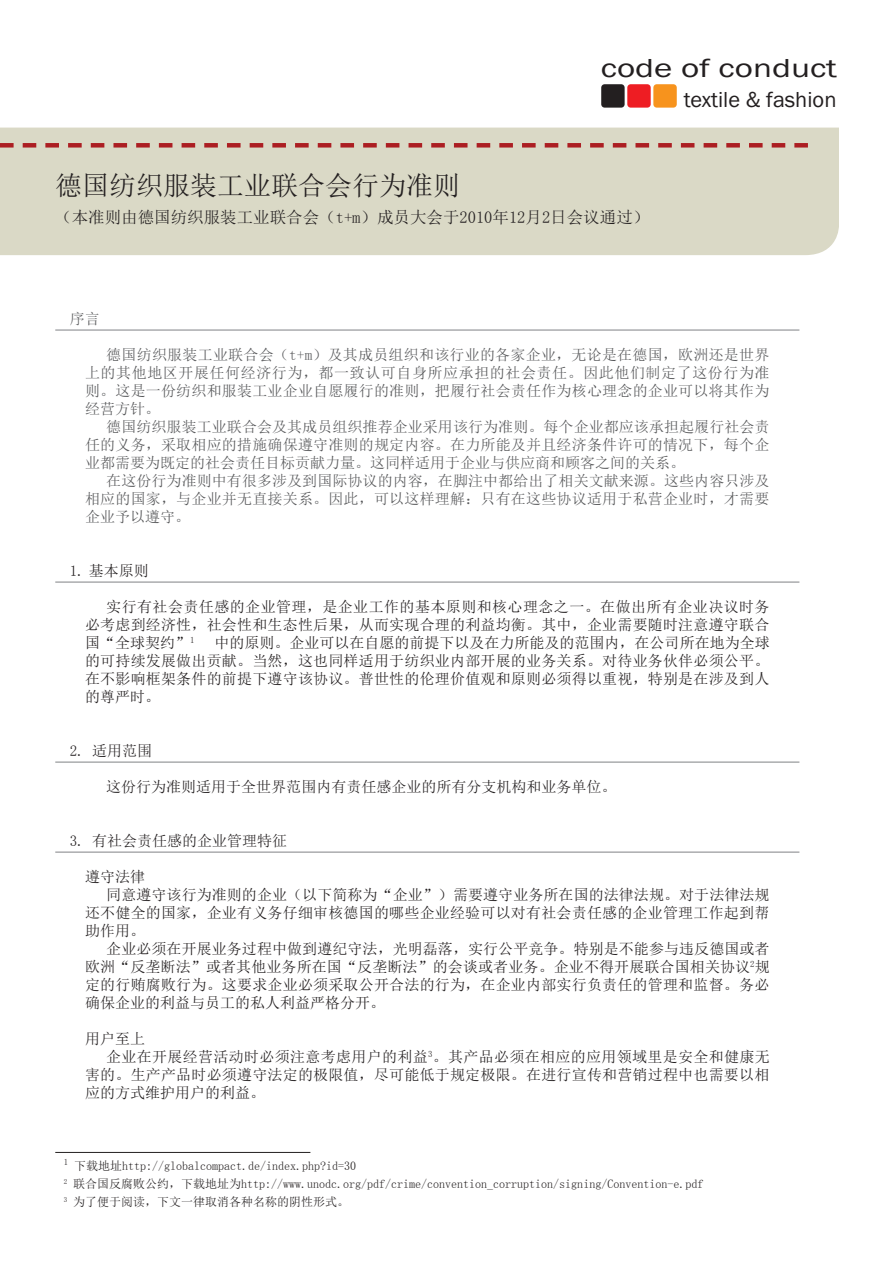
<style>
.page{position:relative;width:893px;height:1263px;background:#fff}
.page>*{position:absolute;margin:0;border:0;box-sizing:border-box;transform-origin:0 0}
.t1{font:27px "Sim Sun";color:#231f20}
.t2{font:27px "Franklin Gothic";color:#231f20;scale:1.3 1}
.t3{font:22.5px "Franklin Gothic";color:#231f20}
.t4{font:16.5px "Sim Sun";color:#231f20}
.t5{font:15px/18px "Sim Sun";letter-spacing:.015em;color:#231f20;text-align:justify}
.t6{font:15px/18px "Sim Sun";letter-spacing:.015em;color:#57585a;text-align:justify}
.t7{font:15px "Sim Sun";color:#231f20}
.t8{font:15px "Sim Sun";color:#57585a}
.t9{font:12px/18px "Sim Sun";color:#231f20}
</style>
<div class="page">
<div style="left:0;top:128px;width:839px;height:127px;background:#dad9c6"></div>
<svg style="left:0;top:143px;width:808px;height:5px;background:#c0726c"></svg>
<div style="left:601px;top:84px;width:24px;height:24px;background:#231f20;border-radius:3px"></div>
<div style="left:653px;top:84px;width:24px;height:24px;background:#f7931d;border-radius:3px"></div>
<div style="left:627px;top:84px;width:24px;height:24px;background:#ee1d23;border-radius:3px"></div>
<hr style="left:55px;top:330px;width:744px;height:1px;background:#808285">
<hr style="left:55px;top:582px;width:744px;height:1px;background:#808285">
<hr style="left:55px;top:762px;width:744px;height:1px;background:#808285">
<hr style="left:55px;top:852px;width:744px;height:1px;background:#808285">
<hr style="left:55px;top:1152px;width:255px;height:1px;background:#231f20">
<h1 class="t2" style="left:601px;top:51px;width:183px">code of conduct</h1>
<h2 class="t3" style="left:684px;top:85px;width:154px">textile &amp; fashion</h2>
<h1 class="t1" style="left:55px;top:171px;width:407px">德国纺织服装工业联合会行为准则</h1>
<p class="t4" style="left:55px;top:209px;width:596px">（本准则由德国纺织服装工业联合会（t+m）成员大会于2010年12月2日会议通过）</p>
<p class="t8" style="left:70px;top:311px;width:31px">序言</p>
<p class="t6" style="left:85px;top:346px;width:686px;text-indent:21px">德国纺织服装工业联合会（t+m）及其成员组织和该行业的各家企业，无论是在德国，欧洲还是世界上的其他地区开展任何经济行为，都一致认可自身所应承担的社会责任。因此他们制定了这份行为准则。这是一份纺织和服装工业企业自愿履行的准则，把履行社会责任作为核心理念的企业可以将其作为经营方针。</p>
<p class="t6" style="left:85px;top:418px;width:686px;text-indent:21px">德国纺织服装工业联合会及其成员组织推荐企业采用该行为准则。每个企业都应该承担起履行社会责任的义务，采取相应的措施确保遵守准则的规定内容。在力所能及并且经济条件许可的情况下，每个企业都需要为既定的社会责任目标贡献力量。这同样适用于企业与供应商和顾客之间的关系。</p>
<p class="t6" style="left:85px;top:472px;width:686px;text-indent:21px">在这份行为准则中有很多涉及到国际协议的内容，在脚注中都给出了相关文献来源。这些内容只涉及相应的国家，与企业并无直接关系。因此，可以这样理解：只有在这些协议适用于私营企业时，才需要企业予以遵守。</p>
<p class="t7" style="left:70px;top:563px;width:81px">1. 基本原则</p>
<p class="t5" style="left:85px;top:598px;width:686px;text-indent:21px">实行有社会责任感的企业管理，是企业工作的基本原则和核心理念之一。在做出所有企业决议时务必考虑到经济性，社会性和生态性后果，从而实现合理的利益均衡。其中，企业需要随时注意遵守联合国“全球契约”<sup>1</sup></p>
<p class="t5" style="left:85px;top:634px;width:686px;text-indent:130px">中的原则。企业可以在自愿的前提下以及在力所能及的范围内，在公司所在地为全球的可持续发展做出贡献。当然，这也同样适用于纺织业内部开展的业务关系。对待业务伙伴必须公平。在不影响框架条件的前提下遵守该协议。普世性的伦理价值观和原则必须得以重视，特别是在涉及到人的尊严时。</p>
<p class="t7" style="left:70px;top:743px;width:84px">2. 适用范围</p>
<p class="t5" style="left:106px;top:778px;width:511px">这份行为准则适用于全世界范围内有责任感企业的所有分支机构和业务单位。</p>
<p class="t7" style="left:70px;top:833px;width:219px">3. 有社会责任感的企业管理特征</p>
<p class="t5" style="left:85px;top:868px;width:61px">遵守法律</p>
<p class="t5" style="left:106px;top:886px;width:665px">同意遵守该行为准则的企业（以下简称为“企业”）需要遵守业务所在国的法律法规。对于法律法规</p>
<p class="t5" style="left:85px;top:904px;width:686px">还不健全的国家，企业有义务仔细审核德国的哪些企业经验可以对有社会责任感的企业管理工作起到帮</p>
<p class="t5" style="left:85px;top:922px;width:61px">助作用。</p>
<p class="t5" style="left:106px;top:940px;width:665px">企业必须在开展业务过程中做到遵纪守法，光明磊落，实行公平竞争。特别是不能参与违反德国或者</p>
<p class="t5" style="left:85px;top:958px;width:686px">欧洲“反垄断法”或者其他业务所在国“反垄断法”的会谈或者业务。企业不得开展联合国相关协议<sup>2</sup>规</p>
<p class="t5" style="left:85px;top:976px;width:686px">定的行贿腐败行为。这要求企业必须采取公开合法的行为，在企业内部实行负责任的管理和监督。务必</p>
<p class="t5" style="left:85px;top:994px;width:301px">确保企业的利益与员工的私人利益严格分开。</p>
<p class="t5" style="left:85px;top:1030px;width:61px">用户至上</p>
<p class="t5" style="left:106px;top:1048px;width:665px">企业在开展经营活动时必须注意考虑用户的利益<sup>3</sup>。其产品必须在相应的应用领域里是安全和健康无</p>
<p class="t5" style="left:85px;top:1066px;width:686px">害的。生产产品时必须遵守法定的极限值，尽可能低于规定极限。在进行宣传和营销过程中也需要以相</p>
<p class="t5" style="left:85px;top:1084px;width:181px">应的方式维护用户的利益。</p>
<p class="t9" style="left:64px;top:1157px;width:641px"><sup>1</sup> 下载地址http://globalcompact.de/index.php?id=30<br><sup>2</sup> 联合国反腐败公约，下载地址为http://www.unodc.org/pdf/crime/convention_corruption/signing/Convention-e.pdf<br><sup>3</sup> 为了便于阅读，下文一律取消各种名称的阴性形式。</p>
</div>
